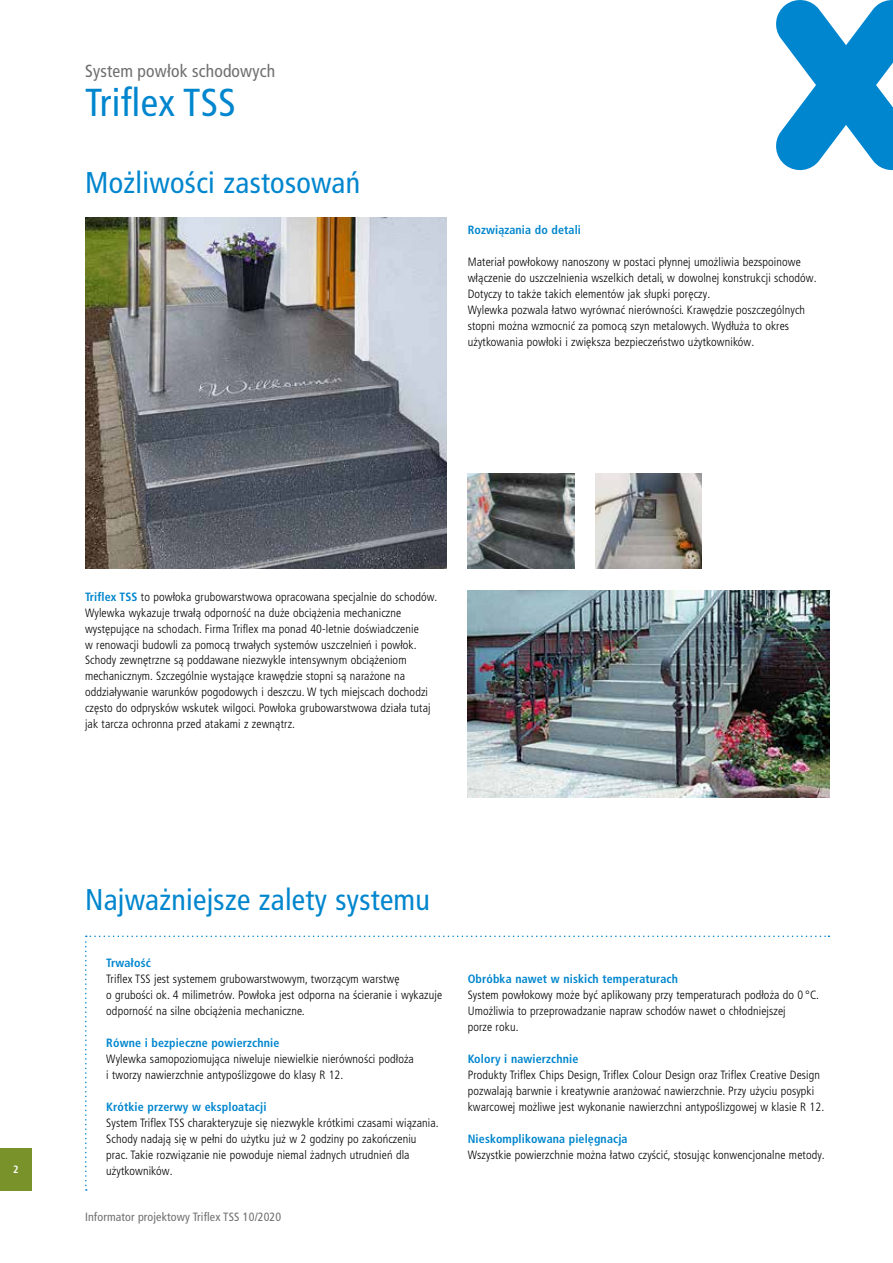
<style>
.page{position:relative;width:893px;height:1263px;background:#fff}
.page>*{position:absolute;margin:0;border:0;box-sizing:border-box;transform-origin:0 0}
.t1{font:condensed 39px "Frutiger LT Pro";letter-spacing:.01em;color:#0086ce}
.t2{font:condensed 30px "Frutiger LT Pro";letter-spacing:.01em;color:#0086ce}
.t3{font:condensed 17.55px "Frutiger LT Pro";letter-spacing:.01em;color:#706f6f}
.t4{font:300 condensed 12px/15.9px "Frutiger LT Pro";letter-spacing:.01em;color:#000}
.t5{font:700 condensed 12px "Frutiger LT Pro";letter-spacing:.01em;color:#0086ce}
.t6{font:condensed 12px "Frutiger LT Pro";letter-spacing:.01em;color:#706f6f}
.t7{font:700 condensed 10.5px "Frutiger LT Pro";color:#fff}
.s1{font-weight:700;color:#0086ce}
</style>
<div class="page">
<svg style="left:776px;top:0;width:117px;height:170px"></svg>
<div style="left:0;top:1148px;width:32px;height:43px;background:#799229"></div>
<svg style="left:85px;top:935px;width:744px;height:256px"></svg>
<img style="left:85px;top:218px;width:361px;height:351px">
<img style="left:468px;top:473px;width:106px;height:96px">
<img style="left:595px;top:473px;width:107px;height:96px">
<img style="left:468px;top:590px;width:361px;height:207px">
<h3 class="t3" style="left:85px;top:61px;width:192px">System powłok schodowych</h3>
<h1 class="t1" style="left:85px;top:80px;width:152px">Triflex TSS</h1>
<h2 class="t2" style="left:85px;top:165px;width:277px">Możliwości zastosowań</h2>
<p class="t5" style="left:468px;top:223px;width:115px">Rozwiązania do detali</p>
<p class="t4" style="left:468px;top:254px;width:350px">Materiał powłokowy nanoszony w postaci płynnej umożliwia bezspoinowe włączenie do uszczelnienia wszelkich detali, w dowolnej konstrukcji schodów.<br>Dotyczy to także takich elementów jak słupki poręczy.<br>Wylewka pozwala łatwo wyrównać nierówności. Krawędzie poszczególnych stopni można wzmocnić za pomocą szyn metalowych. Wydłuża to okres użytkowania powłoki i zwiększa bezpieczeństwo użytkowników.</p>
<p class="t7" style="left:13px;top:1163px;width:7px">2</p>
<p class="t4" style="left:85px;top:589px;width:354px"><span class="s1">Triflex TSS</span> to powłoka grubowarstwowa opracowana specjalnie do schodów.<br>Wylewka wykazuje trwałą odporność na duże obciążenia mechaniczne występujące na schodach. Firma Triflex ma ponad 40-letnie doświadczenie<br>w renowacji budowli za pomocą trwałych systemów uszczelnień i powłok.<br>Schody zewnętrzne są poddawane niezwykle intensywnym obciążeniom mechanicznym. Szczególnie wystające krawędzie stopni są narażone na oddziaływanie warunków pogodowych i deszczu. W tych miejscach dochodzi często do odprysków wskutek wilgoci. Powłoka grubowarstwowa działa tutaj jak tarcza ochronna przed atakami z zewnątrz.</p>
<h2 class="t2" style="left:85px;top:882px;width:346px">Najważniejsze zalety systemu</h2>
<p class="t5" style="left:106px;top:956px;width:46px">Trwałość</p>
<p class="t4" style="left:106px;top:971px;width:337px">Triflex TSS jest systemem grubowarstwowym, tworzącym warstwę<br>o grubości ok. 4 milimetrów. Powłoka jest odporna na ścieranie i wykazuje odporność na silne obciążenia mechaniczne.</p>
<p class="t5" style="left:106px;top:1036px;width:175px">Równe i bezpieczne powierzchnie</p>
<p class="t4" style="left:106px;top:1051px;width:309px">Wylewka samopoziomująca niweluje niewielkie nierówności podłoża i tworzy nawierzchnie antypoślizgowe do klasy R 12.</p>
<p class="t5" style="left:106px;top:1100px;width:162px">Krótkie przerwy w eksploatacji</p>
<p class="t4" style="left:106px;top:1115px;width:334px">System Triflex TSS charakteryzuje się niezwykle krótkimi czasami wiązania.<br>Schody nadają się w pełni do użytku już w 2 godziny po zakończeniu prac. Takie rozwiązanie nie powoduje niemal żadnych utrudnień dla użytkowników.</p>
<p class="t6" style="left:85px;top:1210px;width:198px">Informator projektowy Triflex TSS 10/2020</p>
<p class="t5" style="left:468px;top:972px;width:212px">Obróbka nawet w niskich temperaturach</p>
<p class="t4" style="left:468px;top:987px;width:353px">System powłokowy może być aplikowany przy temperaturach podłoża do 0 °C.<br>Umożliwia to przeprowadzanie napraw schodów nawet o chłodniejszej<br>porze roku.</p>
<p class="t5" style="left:468px;top:1052px;width:112px">Kolory i nawierzchnie</p>
<p class="t4" style="left:468px;top:1067px;width:358px">Produkty Triflex Chips Design, Triflex Colour Design oraz Triflex Creative Design pozwalają barwnie i kreatywnie aranżować nawierzchnie. Przy użyciu posypki kwarcowej możliwe jest wykonanie nawierzchni antypoślizgowej w klasie R 12.</p>
<p class="t5" style="left:468px;top:1131px;width:161px">Nieskomplikowana pielęgnacja</p>
<p class="t4" style="left:468px;top:1147px;width:359px">Wszystkie powierzchnie można łatwo czyścić, stosując konwencjonalne metody.</p>
</div>
